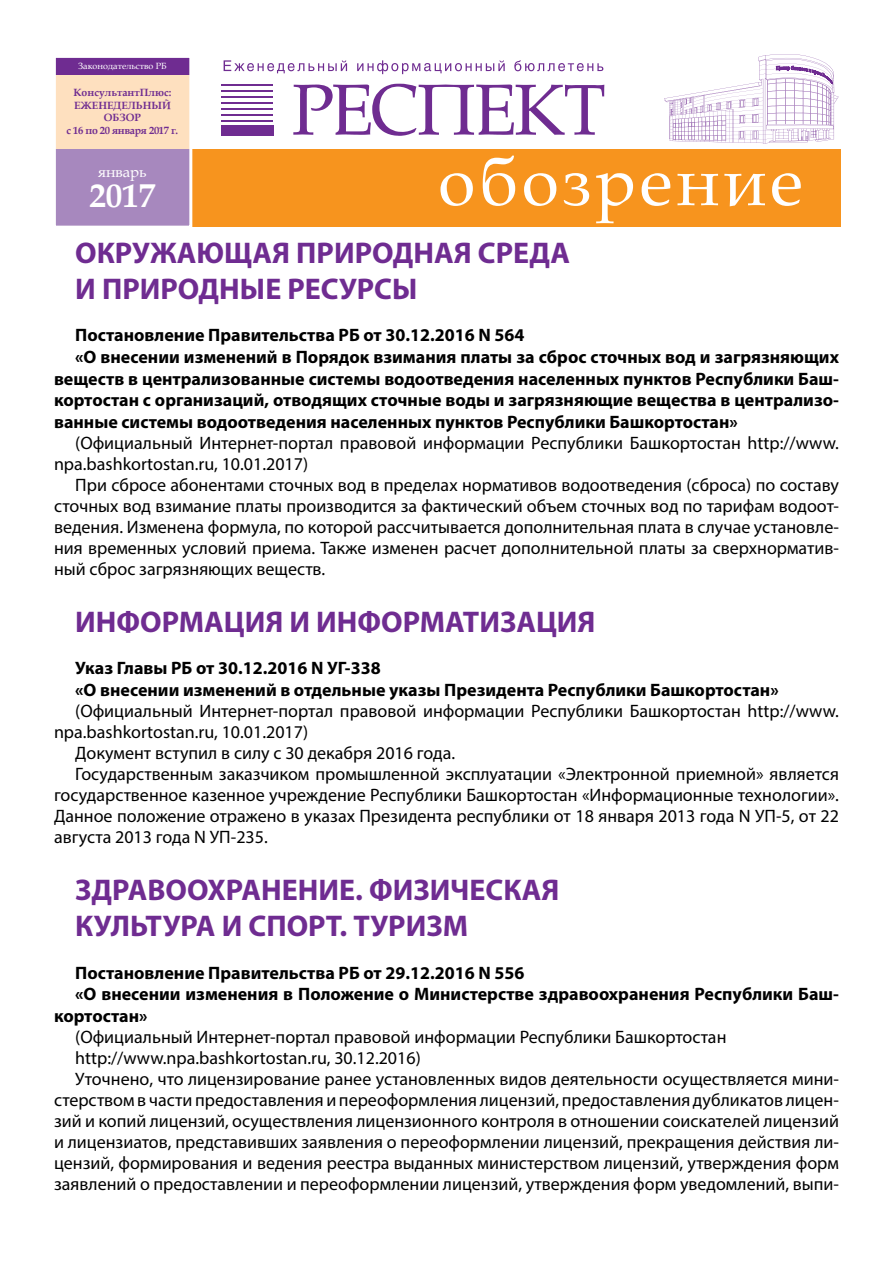
<style>
.page{position:relative;width:893px;height:1263px;background:#fff}
.page>*{position:absolute;margin:0;border:0;box-sizing:border-box;transform-origin:0 0}
.t1{font:67.95px "Book Antiqua";letter-spacing:.06em;color:#fff}
.t2{font:700 33px "Book Antiqua";color:#fff}
.t3{font:700 30px/36px "Myriad Pro";color:#6f2c91}
.t4{font:18px/21px "Myriad Pro";color:#000}
.t5{font:700 18px/21.6px "Myriad Pro";color:#000}
.t6{font:15px "Book Antiqua";color:#fff}
.t7{font:700 10.5px/12.6px "Book Antiqua";color:#6f2c91;text-align:center}
.t8{font:9px "Book Antiqua";color:#fff}
</style>
<div class="page">
<svg style="left:664px;top:54px;width:175px;height:90px"></svg>
<div style="left:56px;top:149px;width:784px;height:77px;background:#f7941e"></div>
<svg style="left:224px;top:60px;width:379px;height:14px"></svg>
<hr style="left:221px;top:84px;width:52px;height:2px;background:#6f2c91">
<hr style="left:221px;top:90px;width:52px;height:2px;background:#6f2c91">
<hr style="left:221px;top:96px;width:52px;height:2px;background:#6f2c91">
<hr style="left:221px;top:102px;width:52px;height:2px;background:#6f2c91">
<hr style="left:221px;top:108px;width:52px;height:2px;background:#6f2c91">
<hr style="left:221px;top:114px;width:52px;height:2px;background:#6f2c91">
<hr style="left:221px;top:120px;width:52px;height:2px;background:#6f2c91">
<div style="left:221px;top:125px;width:53px;height:11px;background:#6f2c91"></div>
<svg style="left:293px;top:84px;width:311px;height:52px"></svg>
<svg style="left:55px;top:57px;width:139px;height:170px;background:#caa9bc"></svg>
<p class="t8" style="left:78px;top:60px;width:90px">Законодательство РБ</p>
<p class="t7" style="left:67px;top:86px;width:113px">КонсультантПлюс:<br>ЕЖЕНЕДЕЛЬНЫЙ<br>ОБЗОР<br>с 16 по 20 января 2017 г.</p>
<p class="t6" style="left:98px;top:161px;width:50px">январь</p>
<h2 class="t2" style="left:89px;top:173px;width:67px">2017</h2>
<h1 class="t1" style="left:438px;top:135px;width:366px">обозрение</h1>
<h3 class="t3" style="left:75px;top:234px;width:496px">ОКРУЖАЮЩАЯ ПРИРОДНАЯ СРЕДА<br>И ПРИРОДНЫЕ РЕСУРСЫ</h3>
<p class="t5" style="left:75px;top:324px;width:451px">Постановление Правительства РБ от 30.12.2016 N 564</p>
<p class="t5" style="left:75px;top:345px;width:765px">«О внесении изменений в Порядок взимания платы за сброс сточных вод и загрязняющих</p>
<p class="t5" style="left:54px;top:367px;width:786px">веществ в централизованные системы водоотведения населенных пунктов Республики Баш-</p>
<p class="t5" style="left:54px;top:389px;width:786px">кортостан с организаций, отводящих сточные воды и загрязняющие вещества в централизо-</p>
<p class="t5" style="left:54px;top:410px;width:685px">ванные системы водоотведения населенных пунктов Республики Башкортостан»</p>
<p class="t4" style="left:54px;top:432px;width:786px;text-indent:21px">(Официальный Интернет-портал правовой информации Республики Башкортостан http://www. npa.bashkortostan.ru, 10.01.2017)</p>
<p class="t4" style="left:54px;top:474px;width:786px;text-align:justify;text-indent:21px">При сбросе абонентами сточных вод в пределах нормативов водоотведения (сброса) по составу сточных вод взимание платы производится за фактический объем сточных вод по тарифам водоот&shy;ведения. Изменена формула, по которой рассчитывается дополнительная плата в случае установле&shy;ния временных условий приема. Также изменен расчет дополнительной платы за сверхнорматив&shy;ный сброс загрязняющих веществ.</p>
<h3 class="t3" style="left:75px;top:603px;width:522px">ИНФОРМАЦИЯ И ИНФОРМАТИЗАЦИЯ</h3>
<p class="t5" style="left:75px;top:657px;width:705px">Указ Главы РБ от 30.12.2016 N УГ-338<br>«О внесении изменений в отдельные указы Президента Республики Башкортостан»</p>
<p class="t4" style="left:75px;top:700px;width:765px">(Официальный Интернет-портал правовой информации Республики Башкортостан http://www.</p>
<p class="t4" style="left:54px;top:721px;width:256px">npa.bashkortostan.ru, 10.01.2017)</p>
<p class="t4" style="left:75px;top:742px;width:381px">Документ вступил в силу с 30 декабря 2016 года.</p>
<p class="t4" style="left:75px;top:763px;width:765px">Государственным заказчиком промышленной эксплуатации «Электронной приемной» является</p>
<p class="t4" style="left:54px;top:784px;width:786px">государственное казенное учреждение Республики Башкортостан «Информационные технологии».</p>
<p class="t4" style="left:54px;top:805px;width:786px">Данное положение отражено в указах Президента республики от 18 января 2013 года N УП-5, от 22</p>
<p class="t4" style="left:54px;top:826px;width:215px">августа 2013 года N УП-235.</p>
<h3 class="t3" style="left:75px;top:871px;width:486px">ЗДРАВООХРАНЕНИЕ. ФИЗИЧЕСКАЯ<br>КУЛЬТУРА И СПОРТ. ТУРИЗМ</h3>
<p class="t5" style="left:75px;top:961px;width:451px">Постановление Правительства РБ от 29.12.2016 N 556</p>
<p class="t5" style="left:75px;top:983px;width:765px">«О внесении изменения в Положение о Министерстве здравоохранения Республики Баш-</p>
<p class="t5" style="left:54px;top:1004px;width:95px">кортостан»</p>
<p class="t4" style="left:75px;top:1026px;width:653px">(Официальный Интернет-портал правовой информации Республики Башкортостан</p>
<p class="t4" style="left:75px;top:1047px;width:347px">http://www.npa.bashkortostan.ru, 30.12.2016)</p>
<p class="t4" style="left:75px;top:1068px;width:765px">Уточнено, что лицензирование ранее установленных видов деятельности осуществляется мини-</p>
<p class="t4" style="left:54px;top:1089px;width:786px">стерством в части предоставления и переоформления лицензий, предоставления дубликатов лицен-</p>
<p class="t4" style="left:54px;top:1110px;width:786px">зий и копий лицензий, осуществления лицензионного контроля в отношении соискателей лицензий</p>
<p class="t4" style="left:54px;top:1131px;width:786px">и лицензиатов, представивших заявления о переоформлении лицензий, прекращения действия ли-</p>
<p class="t4" style="left:54px;top:1152px;width:786px">цензий, формирования и ведения реестра выданных министерством лицензий, утверждения форм</p>
<p class="t4" style="left:54px;top:1173px;width:786px">заявлений о предоставлении и переоформлении лицензий, утверждения форм уведомлений, выпи-</p>
</div>
